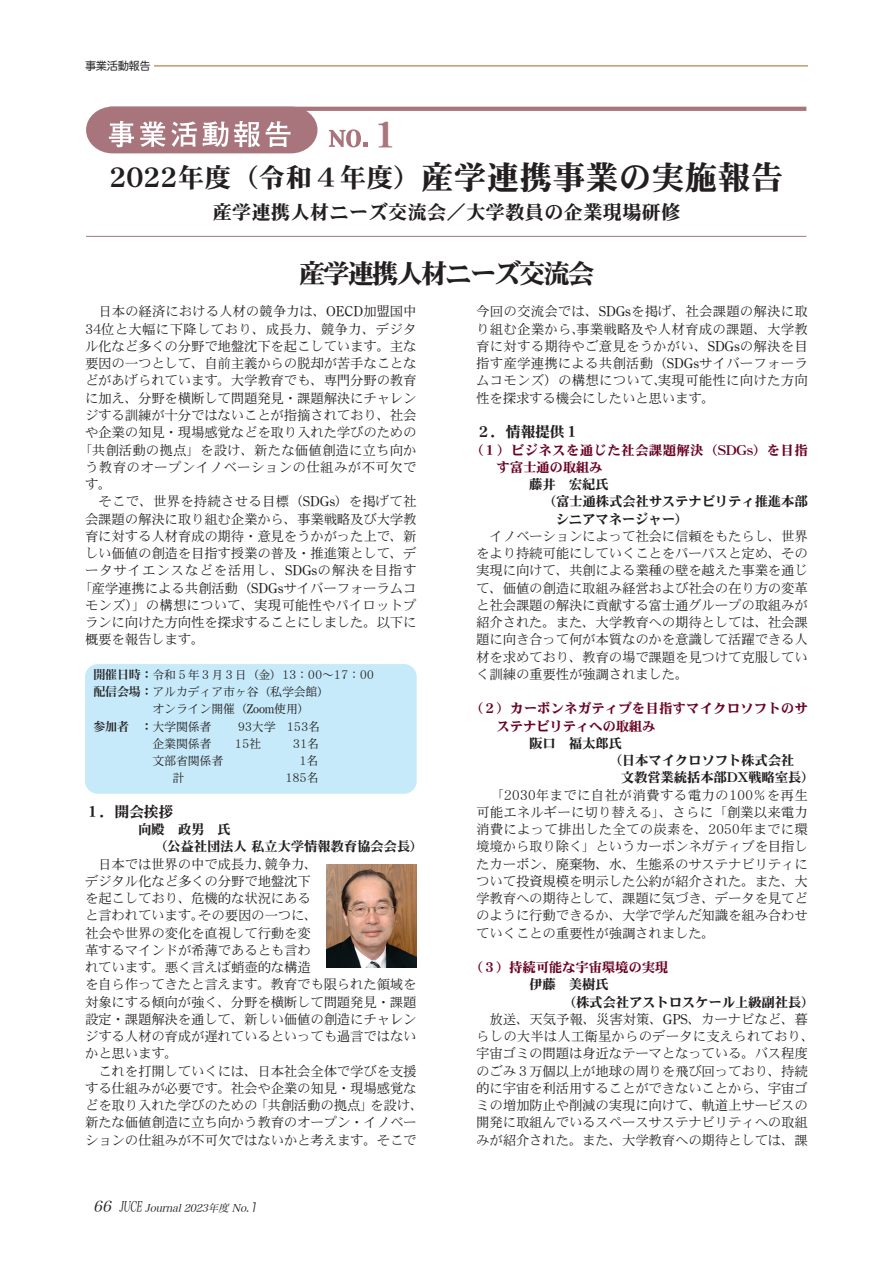
<style>
.page{position:relative;width:893px;height:1263px;background:#fff}
.page>*{position:absolute;margin:0;border:0;box-sizing:border-box;transform-origin:0 0}
.t1{font:36px "DFHS Mincho W9 MP RKSJ H";color:#a8757d}
.t2{font:27px "DFHS Mincho W9 MP RKSJ H";color:#231f20}
.t3{font:27px "DFHS Mincho W9 MP RKSJ H";letter-spacing:-.095em;color:#231f20}
.t4{font:19.5px "DFHS Mincho W9 MP RKSJ H";color:#231f20}
.t5{font:15px "DFHS Mincho W9 MP RKSJ H";letter-spacing:-.02em;color:#231f20}
.t6{font:13.5px/17.2px "DFHS Mincho W3 MP RKSJ H";letter-spacing:-.02em;color:#231f20;text-align:justify}
.t7{font:13.5px/17.2px "DFHS Mincho W9 MP RKSJ H";letter-spacing:-.02em;color:#231f20}
.t8{font:13.5px/17.2px "DFHS Mincho W9 MP RKSJ H";letter-spacing:.005em;color:#6a0323}
.t9{font:13.5px "DFHS Mincho W3 MP RKSJ H";letter-spacing:.005em;color:#231f20}
.t10{font:13.5px "DFHS Mincho W3 MP RKSJ H";letter-spacing:.02em;color:#231f20}
.t11{font:13.5px "DFHS Mincho W3 MP RKSJ H";letter-spacing:.01em;color:#231f20}
.t12{font:13.5px "DFHS Mincho W3 MP RKSJ H";letter-spacing:.06em;color:#231f20}
.t13{font:13.5px "DFHS Mincho W3 MP RKSJ H";letter-spacing:.025em;color:#231f20}
.t14{font:13.5px "DFHS Mincho W9 MP RKSJ H";letter-spacing:-.02em;color:#6a0323}
.t15{font:12px "DFHS Mincho W3 MP RKSJ H";letter-spacing:-.02em;color:#231f20}
.t16{font:11.25px "Hira Maru Pro W4";letter-spacing:-.035em;color:#231f20}
.t17{font:italic 10.5px "Hira Min Pro W3";color:#231f20}
.s1{font-size:33px}
.s2{font-family:"Century Oldstyle Roman"}
.s3{font-family:"Hira Min Pro W6"}
.s4{font-size:15px}
.s5{font-style:normal;font-size:14.4px}
.s6{font-family:"Hira Kaku Pro W3";font-size:12.6px}
</style>
<div class="page">
<hr style="left:85px;top:66px;width:723px;height:1px;background:#a96520">
<div style="left:85px;top:664px;width:332px;height:130px;background:#c6eafa;border-radius:13px"></div>
<hr style="left:109px;top:107px;width:697px;height:4px;background:#a8757d">
<hr style="left:86px;top:236px;width:720px;height:1px;background:#a8757d">
<svg style="left:329px;top:129px;width:38px;height:18px"></svg>
<svg style="left:86px;top:107px;width:231px;height:46px"></svg>
<div style="left:85px;top:60px;width:68px;height:14px;background:#fff"></div>
<img style="left:326px;top:864px;width:91px;height:104px">
<p class="t16" style="left:85px;top:56px;width:67px">事業活動報告</p>
<h1 class="t1" style="left:374px;top:117px;width:24px">1</h1>
<h2 class="t2" style="left:109px;top:163px;width:676px">2022年度（令和４年度）<span class="s1">産学連携事業の実施報告</span></h2>
<h3 class="t4" style="left:212px;top:202px;width:470px">産学連携人材ニーズ交流会／大学教員の企業現場研修</h3>
<h2 class="t3" style="left:299px;top:260px;width:297px">産学連携人材ニーズ交流会</h2>
<p class="t6" style="left:476px;top:303px;width:333px">今回の交流会では、<span class="s2">SDGs</span>を掲げ、社会課題の解決に取り組む企業から､事業戦略及や人材育成の課題、大学教育に対する期待やご意見をうかがい、<span class="s2">SDGs</span>の解決を目指す産学連携による共創活動（<span class="s2">SDGs</span>サイバーフォーラムコモンズ）の構想について､実現可能性に向けた方向性を探求する機会にしたいと思います。</p>
<p class="t5" style="left:476px;top:424px;width:105px">２．情報提供１</p>
<p class="t8" style="left:496px;top:441px;width:313px;text-indent:-26px">（１）ビジネスを通じた社会課題解決（SDGs）を目指す富士通の取組み</p>
<p class="t7" style="left:529px;top:475px;width:81px">藤井 宏紀氏</p>
<p class="t7" style="left:543px;top:493px;width:267px">（富士通株式会社サステナビリティ推進本部</p>
<p class="t7" style="left:556px;top:510px;width:134px">シニアマネージャー）</p>
<p class="t6" style="left:476px;top:527px;width:333px;text-indent:13px">イノベーションによって社会に信頼をもたらし、世界をより持続可能にしていくことをパーパスと定め、その実現に向けて、共創による業種の壁を越えた事業を通じて、価値の創造に取組み経営および社会の在り方の変革と社会課題の解決に貢献する富士通グループの取組みが紹介された。また、大学教育への期待としては、社会課題に向き合って何が本質なのかを意識して活躍できる人材を求めており、教育の場で課題を見つけて克服していく訓練の重要性が強調されました。</p>
<p class="t8" style="left:496px;top:700px;width:313px;text-indent:-27px">（２）カーボンネガティブを目指すマイクロソフトのサステナビリティへの取組み</p>
<p class="t7" style="left:529px;top:734px;width:94px">阪口 福太郎氏</p>
<p class="t7" style="left:609px;top:751px;width:187px">（日本マイクロソフト株式会社</p>
<p class="t7" style="left:621px;top:769px;width:195px">文教営業統括本部DX戦略室長）</p>
<p class="t6" style="left:476px;top:786px;width:333px;text-indent:14px">「2030年までに自社が消費する電力の100％を再生可能エネルギーに切り替える」、さらに「創業以来電力消費によって排出した全ての炭素を、2050年までに環境境から取り除く」というカーボンネガティブを目指したカーボン、廃棄物、水、生態系のサステナビリティについて投資規模を明示した公約が紹介された。また、大学教育への期待として、課題に気づき、データを見てどのように行動できるか、大学で学んだ知識を組み合わせていくことの重要性が強調されました。</p>
<p class="t14" style="left:469px;top:960px;width:200px">（３）持続可能な宇宙環境の実現</p>
<p class="t7" style="left:563px;top:976px;width:253px;text-indent:-34px">伊藤 美樹氏<br>（株式会社アストロスケール上級副社長）</p>
<p class="t6" style="left:476px;top:1010px;width:340px;text-align:center">放送、天気予報、災害対策、<span class="s2">GPS</span>、カーナビなど、暮<br>らしの大半は人工衛星からのデータに支えられており、宇宙ゴミの問題は身近なテーマとなっている。バス程度のごみ３万個以上が地球の周りを飛び回っており、持続的に宇宙を利活用することができないことから、宇宙ゴミの増加防止や削減の実現に向けて、軌道上サービスの開発に取組んでいるスペースサステナビリティへの取組みが紹介された。また、大学教育への期待としては、課</p>
<p class="t6" style="left:98px;top:303px;width:320px">日本の経済における人材の競争力は、<span class="s2">OECD</span>加盟国中</p>
<p class="t10" style="left:85px;top:322px;width:333px">34位と大幅に下降しており、成長力、競争力、デジタ</p>
<p class="t6" style="left:85px;top:337px;width:333px">ル化など多くの分野で地盤沈下を起こしています。主な</p>
<p class="t6" style="left:85px;top:355px;width:333px">要因の一つとして、自前主義からの脱却が苦手なことな</p>
<p class="t6" style="left:85px;top:372px;width:333px">どがあげられています。大学教育でも、専門分野の教育</p>
<p class="t6" style="left:85px;top:389px;width:333px">に加え、分野を横断して問題発見・課題解決にチャレン</p>
<p class="t6" style="left:85px;top:406px;width:333px">ジする訓練が十分ではないことが指摘されており、社会</p>
<p class="t6" style="left:85px;top:424px;width:333px">や企業の知見・現場感覚などを取り入れた学びのための</p>
<p class="t9" style="left:79px;top:443px;width:340px">「共創活動の拠点」を設け、新たな価値創造に立ち向か</p>
<p class="t13" style="left:85px;top:460px;width:333px">う教育のオープンイノベーションの仕組みが不可欠で</p>
<p class="t6" style="left:85px;top:475px;width:28px">す。</p>
<p class="t11" style="left:99px;top:495px;width:320px">そこで、世界を持続させる目標（<span class="s2">SDGs</span>）を掲げて社</p>
<p class="t6" style="left:85px;top:510px;width:333px">会課題の解決に取り組む企業から、事業戦略及び大学教</p>
<p class="t6" style="left:85px;top:527px;width:333px">育に対する人材育成の期待・意見をうかがった上で、新</p>
<p class="t6" style="left:85px;top:544px;width:333px">しい価値の創造を目指す授業の普及・推進策として、デ</p>
<p class="t12" style="left:85px;top:564px;width:333px">ータサイエンスなどを活用し、<span class="s2">SDGs</span>の解決を目指す</p>
<p class="t6" style="left:78px;top:579px;width:340px">「産学連携による共創活動（<span class="s2">SDGs</span>サイバーフォーラムコ</p>
<p class="t9" style="left:85px;top:598px;width:333px">モンズ）」の構想について、実現可能性やパイロットプ</p>
<p class="t6" style="left:85px;top:613px;width:333px">ランに向けた方向性を探求することにしました。以下に</p>
<p class="t6" style="left:85px;top:631px;width:121px">概要を報告します。</p>
<p class="t15" style="left:94px;top:668px;width:282px"><span class="s3">開催日時：</span>令和５年３月３日（金）13：00〜17：00</p>
<p class="t15" style="left:94px;top:686px;width:237px"><span class="s3">配信会場：</span>アルカディア市ヶ谷（私学会館）</p>
<p class="t15" style="left:152px;top:703px;width:159px">オンライン開催（<span class="s2">Zoom</span>使用）</p>
<p class="t15" style="left:94px;top:720px;width:120px"><span class="s3">参加者 ：</span>大学関係者</p>
<p class="t15" style="left:238px;top:720px;width:84px">93大学 153名</p>
<p class="t15" style="left:152px;top:737px;width:61px">企業関係者</p>
<p class="t15" style="left:235px;top:737px;width:28px">15社</p>
<p class="t15" style="left:293px;top:737px;width:28px">31名</p>
<p class="t15" style="left:152px;top:755px;width:72px">文部省関係者</p>
<p class="t15" style="left:300px;top:755px;width:21px">1名</p>
<p class="t15" style="left:172px;top:772px;width:13px">計</p>
<p class="t15" style="left:285px;top:772px;width:35px">185名</p>
<p class="t5" style="left:85px;top:804px;width:90px">１．開会挨拶</p>
<p class="t7" style="left:154px;top:820px;width:271px;text-indent:-16px">向殿 政男 氏<br>（公益社団法人私立大学情報教育協会会長）</p>
<p class="t6" style="left:85px;top:855px;width:333px;text-align:left;text-indent:13px">日本では世界の中で成長力、競争力、<br>デジタル化など多くの分野で地盤沈下<br>を起こしており、危機的な状況にある<br>と言われています。その要因の一つに、<br>社会や世界の変化を直視して行動を変<br>革するマインドが希薄であるとも言わ<br>れています。悪く言えば蛸壺的な構造<br>を自ら作ってきたと言えます。教育でも限られた領域を対象にする傾向が強く、分野を横断して問題発見・課題設定・課題解決を通して、新しい価値の創造にチャレンジする人材の育成が遅れているといっても過言ではないかと思います。</p>
<p class="t6" style="left:85px;top:1062px;width:340px;text-align:center">これを打開していくには、日本社会全体で学びを支援<br>する仕組みが必要です。社会や企業の知見・現場感覚などを取り入れた学びのための「共創活動の拠点」を設け、新たな価値創造に立ち向かう教育のオープン・イノベーションの仕組みが不可欠ではないかと考えます。そこで</p>
<p class="t17" style="left:93px;top:1199px;width:169px"><span class="s4">66</span> <span class="s5">JUCE</span> Journal 2023年度 No.<span class="s6">1</span></p>
</div>
